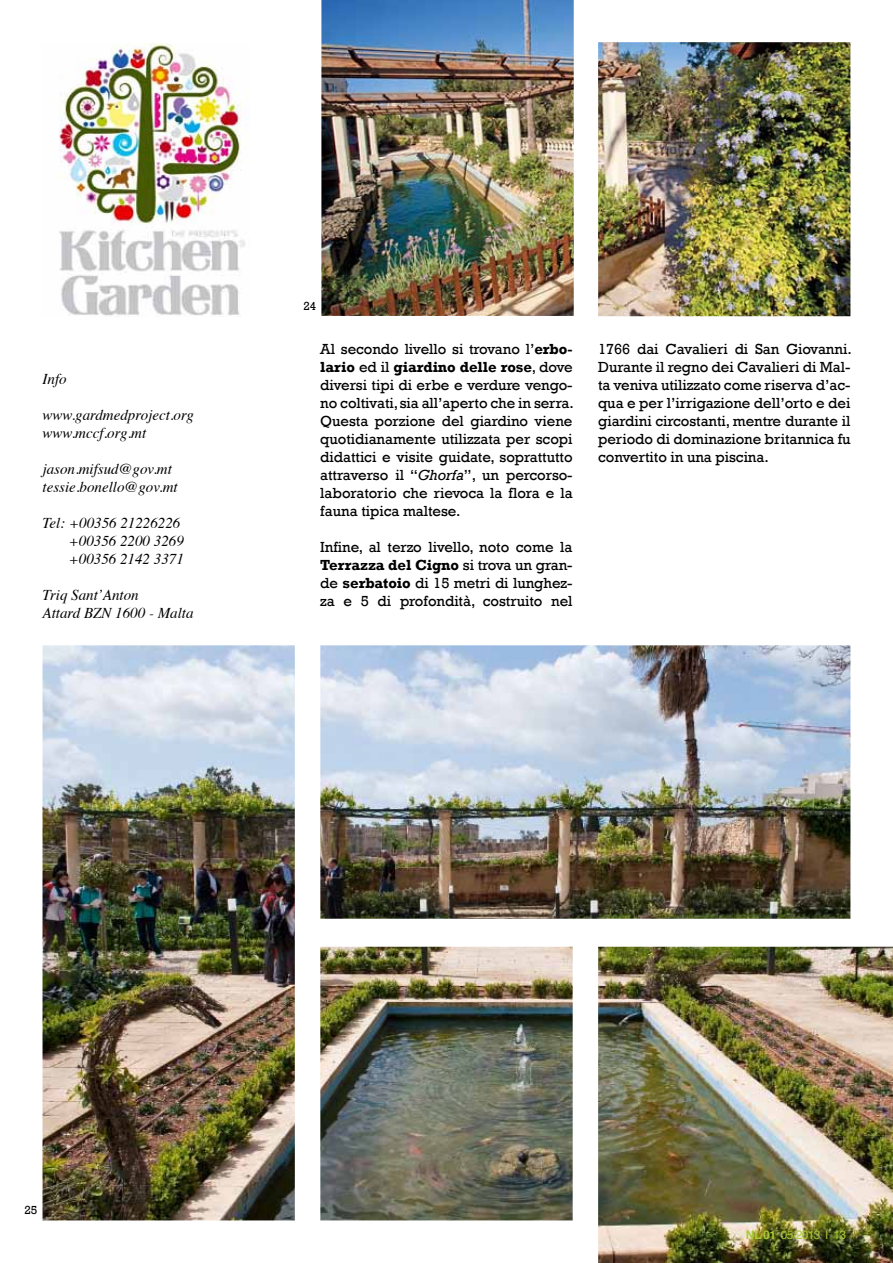
<style>
.page{position:relative;width:893px;height:1263px;background:#fff}
.page>*{position:absolute;margin:0;border:0;box-sizing:border-box;transform-origin:0 0}
.t1{font:15px/18px "Rockwell";letter-spacing:-.005em;color:#000;text-align:justify}
.t2{font:italic 15px/18px "Times";color:#000}
.t3{font:12px "Helvetica";letter-spacing:-.05em;color:#a9c938}
.t4{font:12px "Rockwell";color:#000}
.s1{font-weight:700}
.s2{font-style:italic}
</style>
<div class="page">
<img style="left:43px;top:645px;width:850px;height:618px">
<img style="left:321px;top:0;width:529px;height:316px">
<img style="left:59px;top:43px;width:190px;height:273px">
<p class="t2" style="left:43px;top:369px;width:26px">Info</p>
<p class="t2" style="left:43px;top:405px;width:153px">www.gardmedproject.org www.mccf.org.mt</p>
<p class="t2" style="left:43px;top:459px;width:137px">jason.mifsud@gov.mt tessie.bonello@gov.mt</p>
<p class="t2" style="left:69px;top:513px;width:117px;text-indent:-26px">Tel: +00356 21226226 +00356 2200 3269 +00356 2142 3371</p>
<p class="t2" style="left:43px;top:585px;width:153px">Triq Sant’Anton<br>Attard BZN 1600 - Malta</p>
<p class="t4" style="left:303px;top:299px;width:15px">24</p>
<p class="t1" style="left:320px;top:340px;width:255px">Al secondo livello si trovano l’<span class="s1">erbo&shy;lario</span> ed il <span class="s1">giardino delle rose</span>, dove diversi tipi di erbe e verdure vengo&shy;no coltivati, sia all’aperto che in serra.<br>Questa porzione del giardino viene quotidianamente utilizzata per scopi didattici e visite guidate, soprattutto attraverso il “<span class="s2">Ghorfa</span>”, un percorso&shy;laboratorio che rievoca la flora e la fauna tipica maltese.</p>
<p class="t1" style="left:320px;top:538px;width:254px">Infine, al terzo livello, noto come la <span class="s1">Terrazza del Cigno</span> si trova un gran&shy;de <span class="s1">serbatoio</span> di 15 metri di lunghez&shy;za e 5 di profondità, costruito nel</p>
<p class="t1" style="left:598px;top:340px;width:255px">1766 dai Cavalieri di San Giovanni.<br>Durante il regno dei Cavalieri di Mal&shy;ta veniva utilizzato come riserva d’ac&shy;qua e per l’irrigazione dell’orto e dei giardini circostanti, mentre durante il periodo di dominazione britannica fu convertito in una piscina.</p>
<p class="t4" style="left:24px;top:1203px;width:15px">25</p>
<p class="t3" style="left:746px;top:1226px;width:102px"><span class="s1">NL 01</span> 05/2013 | 13</p>
</div>
